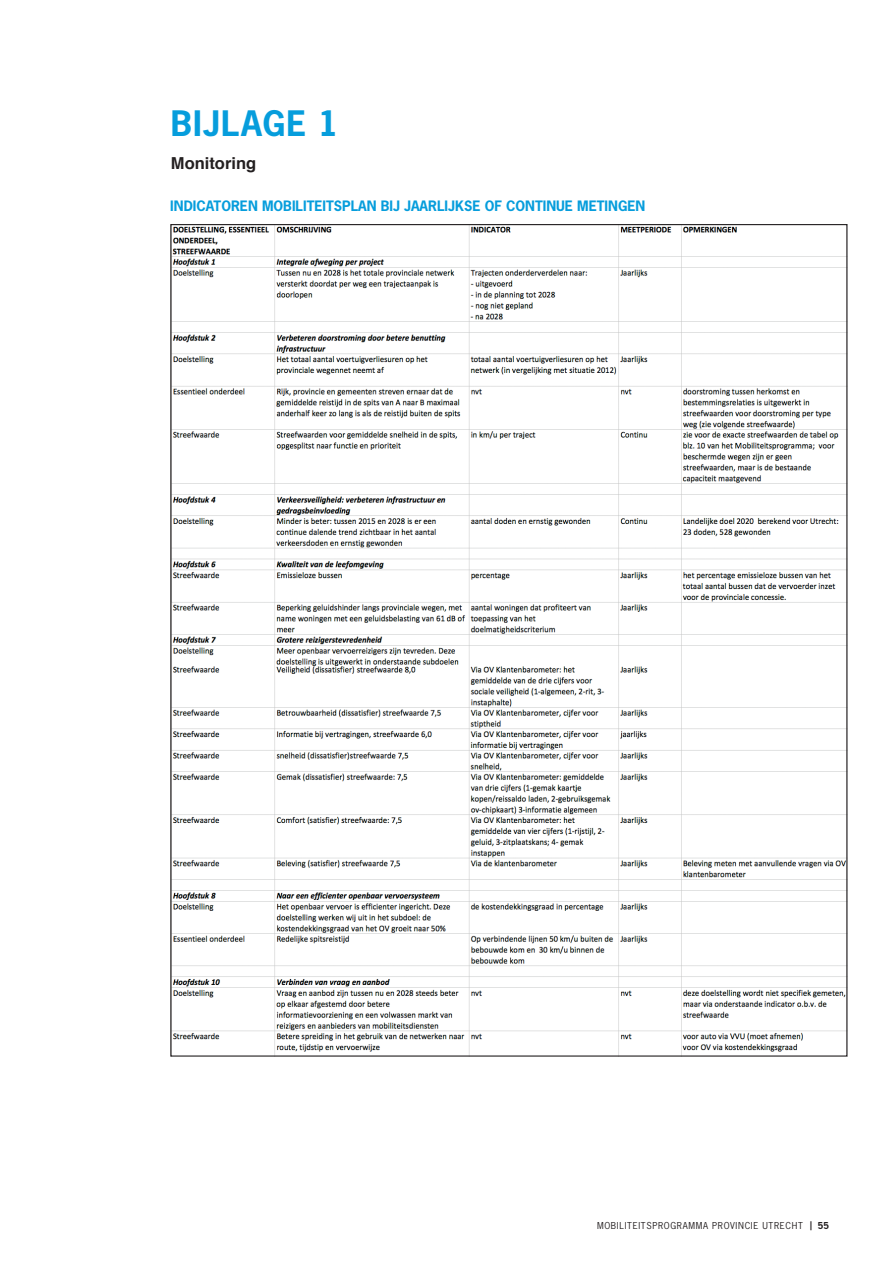
<style>
.page{position:relative;width:893px;height:1269px;background:#fff}
.page>*{position:absolute;margin:0;border:0;box-sizing:border-box;transform-origin:0 0}
.t1{font:700 33px "News Gothic Std";letter-spacing:.03em;color:#069ddc}
.t2{font:700 16.5px "Helvetica";color:#231f20}
.t3{font:700 13.5px "News Gothic Std";color:#069ddc}
.t4{font:9px "News Gothic Std";letter-spacing:.075em;color:#231f20}
.s1{font-weight:700}
</style>
<div class="page">
<img style="left:172px;top:226px;width:673px;height:440px">
<img style="left:172px;top:666px;width:673px;height:388px">
<h1 class="t1" style="left:171px;top:101px;width:169px">BIJ LAGE 1</h1>
<p class="t2" style="left:171px;top:150px;width:87px">Monitoring</p>
<p class="t3" style="left:170px;top:197px;width:476px">INDICATOREN MOBILITEITSPLAN BIJ JAARLIJKSE OF CONTINUE METINGEN</p>
<p class="t4" style="left:597px;top:1219px;width:233px">MOBILITEITSPROGRAMMA PROVINCIE UTRECHT <span class="s1">| 55</span></p>
</div>
